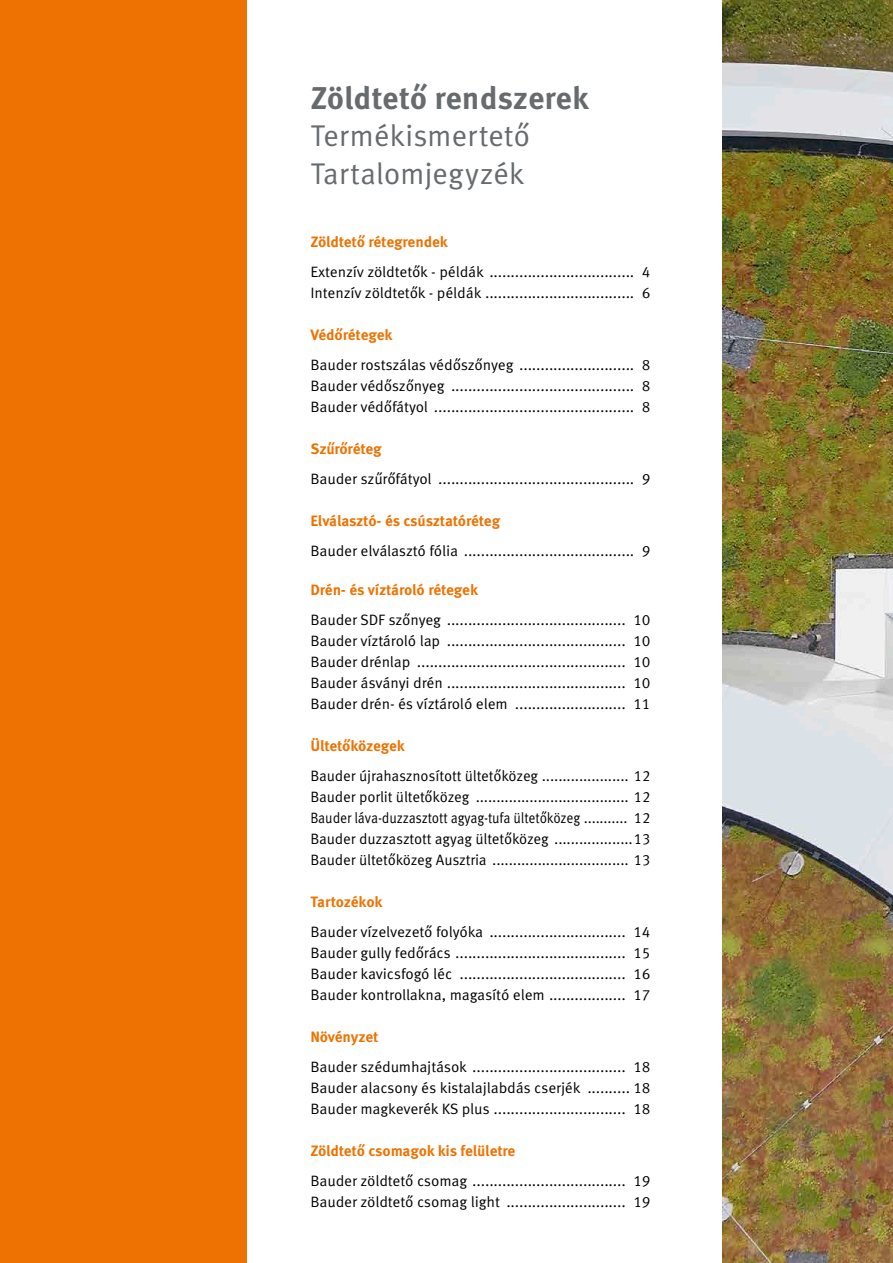
<style>
.page{position:relative;width:893px;height:1263px;background:#fff}
.page>*{position:absolute;margin:0;border:0;box-sizing:border-box;transform-origin:0 0}
.t1{font:700 31.5px "Meta Correspondence Pro";letter-spacing:-.005em;color:#676b6e}
.t2{font:30px/37.5px "Meta Correspondence Pro";letter-spacing:-.01em;color:#676b6e}
.t3{font:15px/21px "Meta Correspondence Pro";letter-spacing:-.01em;color:#000;text-align:justify}
.t4{font:700 15px "Meta Correspondence Pro";letter-spacing:-.015em;color:#ed7201}
</style>
<div class="page">
<div style="left:0;top:0;width:247px;height:1263px;background:#ed7201"></div>
<img style="left:723px;top:0;width:170px;height:1263px">
<h1 class="t1" style="left:310px;top:73px;width:280px">Zöldtető rendszerek</h1>
<h2 class="t2" style="left:310px;top:115px;width:221px">Termékismertető<br>Tartalomjegyzék</h2>
<p class="t4" style="left:310px;top:230px;width:139px">Zöldtető rétegrendek</p>
<p class="t3" style="left:310px;top:260px;width:342px">Extenzív zöldtetők - példák .................................. 4<br>Intenzív zöldtetők - példák ................................... 6</p>
<p class="t4" style="left:310px;top:323px;width:84px">Védőrétegek</p>
<p class="t3" style="left:310px;top:353px;width:342px">Bauder rostszálas védőszőnyeg ........................... 8<br>Bauder védőszőnyeg ........................................... 8<br>Bauder védőfátyol ............................................... 8</p>
<p class="t4" style="left:310px;top:437px;width:73px">Szűrőréteg</p>
<p class="t3" style="left:310px;top:467px;width:342px">Bauder szűrőfátyol .............................................. 9</p>
<p class="t4" style="left:310px;top:509px;width:191px">Elválasztó- és csúsztatóréteg</p>
<p class="t3" style="left:310px;top:539px;width:342px">Bauder elválasztó fólia ........................................ 9</p>
<p class="t4" style="left:310px;top:578px;width:169px">Drén- és víztároló rétegek</p>
<p class="t3" style="left:310px;top:608px;width:342px">Bauder SDF szőnyeg .......................................... 10<br>Bauder víztároló lap .......................................... 10<br>Bauder drénlap ................................................. 10<br>Bauder ásványi drén .......................................... 10<br>Bauder drén- és víztároló elem .......................... 11</p>
<p class="t4" style="left:310px;top:734px;width:96px">Ültetőközegek</p>
<p class="t3" style="left:310px;top:764px;width:342px">Bauder újrahasznosított ültetőközeg ..................... 12<br>Bauder porlit ültetőközeg ..................................... 12<br>Bauder láva-duzzasztott agyag-tufa ültetőközeg ........... 12<br>Bauder duzzasztott agyag ültetőközeg ...................13<br>Bauder ültetőközeg Ausztria ................................. 13</p>
<p class="t4" style="left:310px;top:890px;width:74px">Tartozékok</p>
<p class="t3" style="left:310px;top:920px;width:342px">Bauder vízelvezető folyóka ................................ 14<br>Bauder gully fedőrács ........................................ 15<br>Bauder kavicsfogó léc ....................................... 16<br>Bauder kontrollakna, magasító elem .................. 17</p>
<p class="t4" style="left:310px;top:1025px;width:70px">Növényzet</p>
<p class="t3" style="left:310px;top:1055px;width:342px">Bauder szédumhajtások .................................... 18<br>Bauder alacsony és kistalajlabdás cserjék .......... 18<br>Bauder magkeverék KS plus ............................... 18</p>
<p class="t4" style="left:310px;top:1139px;width:207px">Zöldtető csomagok kis felületre</p>
<p class="t3" style="left:310px;top:1169px;width:342px">Bauder zöldtető csomag .................................... 19<br>Bauder zöldtető csomag light ............................ 19</p>
</div>
